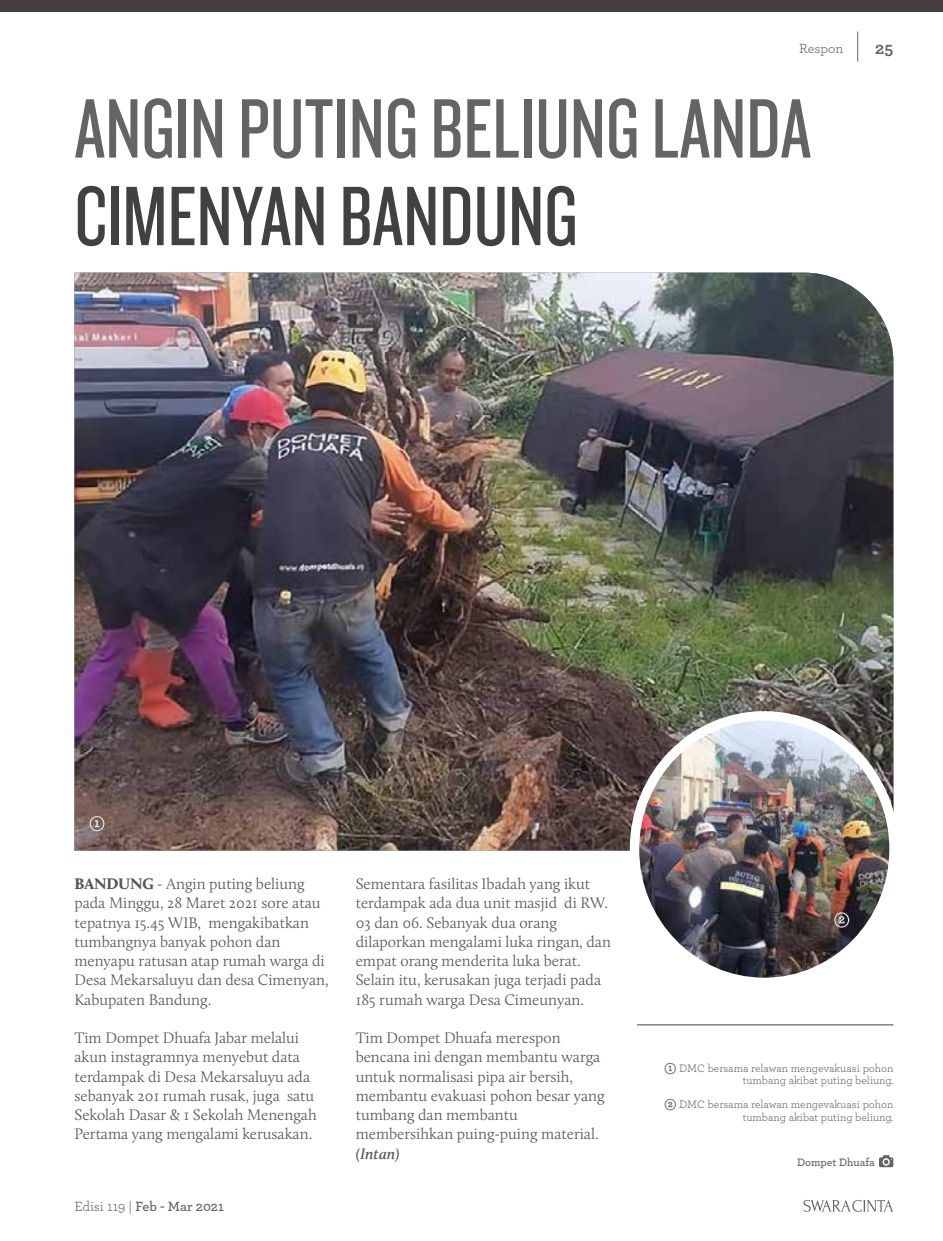
<style>
.page{position:relative;width:943px;height:1241px;background:#fff}
.page>*{position:absolute;margin:0;border:0;box-sizing:border-box;transform-origin:0 0}
.t1{font:87.5px "Knockout HTF28 Junior Featherwt";color:#636466}
.t2{font:87.5px "Knockout HTF28 Junior Featherwt";color:#414042}
.t3{font:700 17.5px "Archer";color:#636466}
.t4{font:300 15.75px/19.2px "Calluna";color:#58595b}
.t5{font:15.75px "Calluna Regular 2";color:#58595b}
.t6{font:600 14px "Archer";color:#636466}
.t7{font:14px "Archer";color:#636466}
.t8{font:11.38px/12.2px "Archer";color:#636466;text-align:right}
.t9{font:600 11.38px "Archer";color:#636466}
.s1{font-family:"Calluna Regular 3";font-weight:400}
.s2{font-weight:400}
.s3{font-family:"Archer Pro";font-weight:700}
</style>
<div class="page">
<svg style="left:803px;top:1200px;width:90px;height:11px"></svg>
<svg style="left:857px;top:32px;width:1px;height:29px"></svg>
<div style="left:0;top:0;width:943px;height:12px;background:#473d40"></div>
<svg style="left:879px;top:1155px;width:14px;height:11px"></svg>
<hr style="left:637px;top:1024px;width:256px;height:1px;background:#414042">
<img style="left:74px;top:272px;width:819px;height:578px">
<svg style="left:90px;top:816px;width:14px;height:15px"></svg>
<img style="left:634px;top:715px;width:259px;height:261px">
<div style="left:629px;top:711px;width:269px;height:275px;border:9px solid #fff;border-radius:50%"></div>
<svg style="left:834px;top:912px;width:15px;height:15px"></svg>
<p class="t7" style="left:799px;top:38px;width:45px">Respon</p>
<p class="t3" style="left:875px;top:34px;width:20px">25</p>
<h1 class="t1" style="left:74px;top:85px;width:738px">ANGIN PUTING BELIUNG LANDA</h1>
<h1 class="t2" style="left:74px;top:172px;width:505px">CIMENYAN BANDUNG</h1>
<p class="t4" style="left:74px;top:873px;width:256px"><span class="s1">BANDUNG</span> - Angin puting beliung pada Minggu, 28 Maret 2021 sore atau tepatnya 15.45 WIB, mengakibatkan tumbangnya banyak pohon dan menyapu ratusan atap rumah warga di<br>Desa Mekarsaluyu dan desa Cimenyan,<br>Kabupaten Bandung.</p>
<p class="t4" style="left:74px;top:1027px;width:244px">Tim Dompet Dhuafa Jabar melalui akun instagramnya menyebut data terdampak di Desa Mekarsaluyu ada sebanyak 201 rumah rusak, juga satu Sekolah Dasar &amp; 1 Sekolah Menengah Pertama yang mengalami kerusakan.</p>
<p class="t6" style="left:74px;top:1195px;width:151px"><span class="s2">Edisi 119 |</span> Feb - Mar 2021</p>
<p class="t4" style="left:356px;top:873px;width:257px">Sementara fasilitas Ibadah yang ikut terdampak ada dua unit masjid di RW.<br>03 dan 06. Sebanyak dua orang dilaporkan mengalami luka ringan, dan empat orang menderita luka berat.<br>Selain itu, kerusakan juga terjadi pada 185 rumah warga Desa Cimeunyan.</p>
<p class="t4" style="left:356px;top:1027px;width:250px">Tim Dompet Dhuafa merespon bencana ini dengan membantu warga untuk normalisasi pipa air bersih, membantu evakuasi pohon besar yang tumbang dan membantu membersihkan puing-puing material.</p>
<p class="t5" style="left:356px;top:1143px;width:45px">(Intan)</p>
<p class="t8" style="left:664px;top:1060px;width:231px"><span class="s3">①</span> DMC bersama relawan mengevakuasi pohon tumbang akibat puting beliung.</p>
<p class="t8" style="left:664px;top:1097px;width:231px"><span class="s3">②</span> DMC bersama relawan mengevakuasi pohon tumbang akibat puting beliung.</p>
<p class="t9" style="left:797px;top:1153px;width:79px">Dompet Dhuafa</p>
</div>
